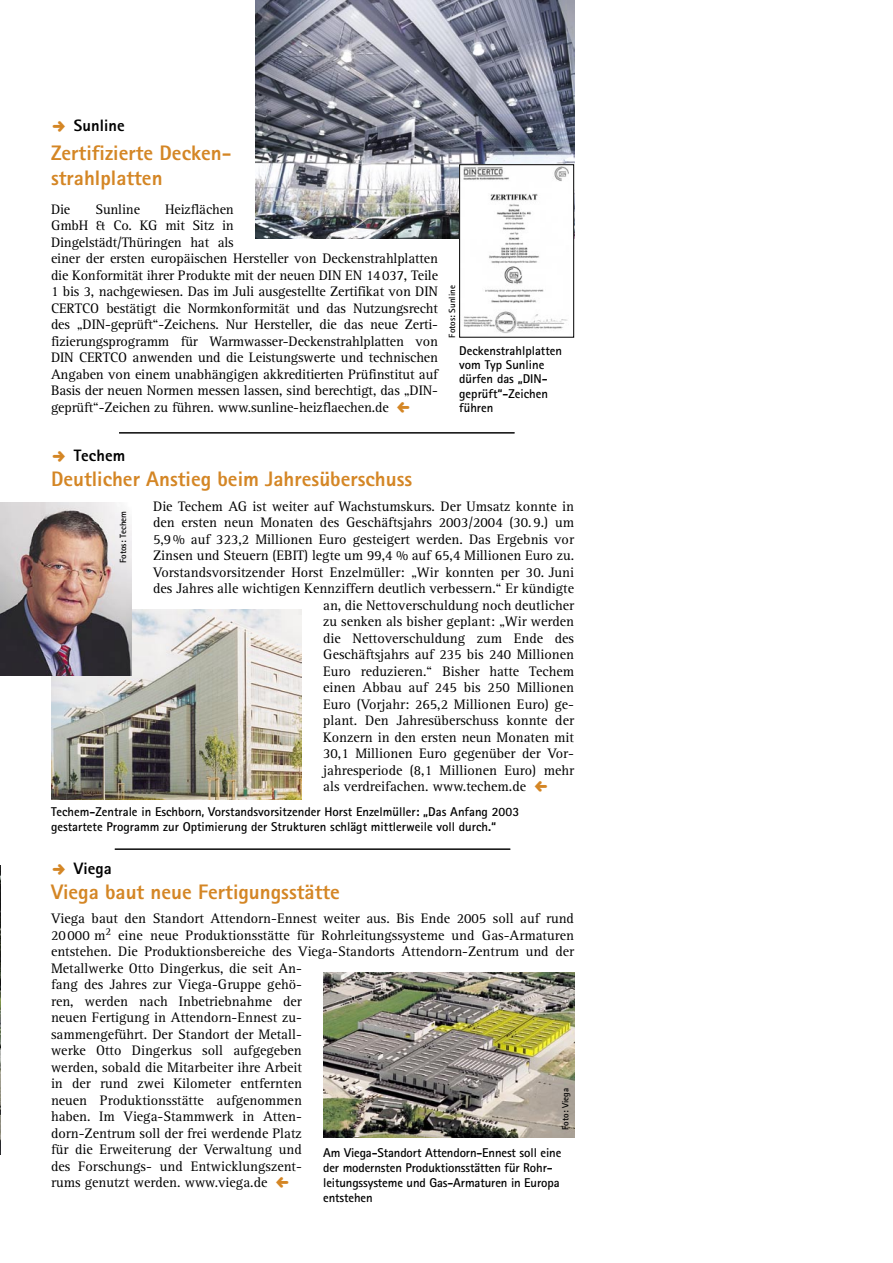
<style>
.page{position:relative;width:893px;height:1263px;background:#fff}
.page>*{position:absolute;margin:0;border:0;box-sizing:border-box;transform-origin:0 0}
.T05b_Über_4sp{font:800 21px/24.8px "Rotis Sans Serif";color:#d48625}
.T05a_Dach_4sp{font:800 16.5px "Rotis Sans Serif";letter-spacing:.005em;color:#000}
.T01b_Grund_n_ZÜ{font:14.25px/16.5px "Rotis Serif";color:#000}
.T02_BU_Autor{font:700 12.75px/14.2px "Rotis Sans Serif";color:#000}
.T07a_Foto{font:700 9px "Rotis Sans Serif";color:#000}
</style>
<div class="page">
<hr style="left:119px;top:432px;width:395px;height:1px;background:#000">
<hr style="left:115px;top:849px;width:395px;height:1px;background:#000">
<img style="left:0;top:866px;width:1px;height:288px">
<img style="left:323px;top:973px;width:251px;height:165px">
<img style="left:255px;top:0;width:319px;height:239px">
<img style="left:461px;top:166px;width:111px;height:167px">
<div style="left:459px;top:164px;width:115px;height:174px;border:1px solid #000"></div>
<img style="left:51px;top:610px;width:251px;height:190px">
<img style="left:0;top:503px;width:132px;height:173px">
<p class="T05a_Dach_4sp" style="left:74px;top:115px;width:52px">Sunline</p>
<p class="T05b_Über_4sp" style="left:51px;top:140px;width:182px">Zertifizierte Decken&shy;strahlplatten</p>
<p class="T01b_Grund_n_ZÜ" style="left:51px;top:201px;width:21px">Die</p>
<p class="T01b_Grund_n_ZÜ" style="left:95px;top:201px;width:46px">Sunline</p>
<p class="T01b_Grund_n_ZÜ" style="left:51px;top:201px;width:388px;text-indent:114px">Heizflächen<br>GmbH &amp; Co. KG mit Sitz in<br>Dingelstädt/Thüringen hat als<br>einer der ersten europäischen Hersteller von Deckenstrahlplatten die Konformität ihrer Produkte mit der neuen DIN EN 14 037, Teile 1 bis 3, nachgewiesen. Das im Juli ausgestellte Zertifikat von DIN CERTCO bestätigt die Normkonformität und das Nutzungsrecht des „DIN-geprüft“-Zeichens. Nur Hersteller, die das neue Zerti&shy;fizierungsprogramm für Warmwasser-Deckenstrahlplatten von DIN CERTCO anwenden und die Leistungswerte und technischen Angaben von einem unabhängigen akkreditierten Prüfinstitut auf Basis der neuen Normen messen lassen, sind berechtigt, das „DIN&shy;geprüft“-Zeichen zu führen. www.sunline-heizflaechen.de</p>
<p class="T07a_Foto" style="left:446px;top:338px;width:54px;rotate:-90deg">Fotos: Sunline</p>
<p class="T02_BU_Autor" style="left:459px;top:343px;width:104px">Deckenstrahlplatten vom Typ Sunline dürfen das „DIN&shy;geprüft“-Zeichen führen</p>
<p class="T05a_Dach_4sp" style="left:74px;top:445px;width:53px">Techem</p>
<p class="T05b_Über_4sp" style="left:51px;top:466px;width:363px">Deutlicher Anstieg beim Jahresüberschuss</p>
<p class="T01b_Grund_n_ZÜ" style="left:153px;top:498px;width:422px">Die Techem AG ist weiter auf Wachstumskurs. Der Umsatz konnte in</p>
<p class="T01b_Grund_n_ZÜ" style="left:153px;top:515px;width:422px">den ersten neun Monaten des Geschäftsjahrs 2003/2004 (30. 9.) um</p>
<p class="T01b_Grund_n_ZÜ" style="left:153px;top:531px;width:422px">5,9 % auf 323,2 Millionen Euro gesteigert werden. Das Ergebnis vor</p>
<p class="T01b_Grund_n_ZÜ" style="left:153px;top:548px;width:423px">Zinsen und Steuern (EBIT) legte um 99,4 % auf 65,4 Millionen Euro zu.</p>
<p class="T01b_Grund_n_ZÜ" style="left:153px;top:564px;width:422px">Vorstandsvorsitzender Horst Enzelmüller: „Wir konnten per 30. Juni</p>
<p class="T01b_Grund_n_ZÜ" style="left:153px;top:581px;width:422px">des Jahres alle wichtigen Kennziffern deutlich verbessern.“ Er kündigte</p>
<p class="T01b_Grund_n_ZÜ" style="left:323px;top:597px;width:252px">an, die Nettoverschuldung noch deutlicher</p>
<p class="T01b_Grund_n_ZÜ" style="left:323px;top:614px;width:252px">zu senken als bisher geplant: „Wir werden</p>
<p class="T01b_Grund_n_ZÜ" style="left:323px;top:630px;width:252px">die Nettoverschuldung zum Ende des</p>
<p class="T01b_Grund_n_ZÜ" style="left:323px;top:647px;width:252px">Geschäftsjahrs auf 235 bis 240 Millionen</p>
<p class="T01b_Grund_n_ZÜ" style="left:323px;top:663px;width:252px">Euro reduzieren.“ Bisher hatte Techem</p>
<p class="T01b_Grund_n_ZÜ" style="left:323px;top:680px;width:252px">einen Abbau auf 245 bis 250 Millionen</p>
<p class="T01b_Grund_n_ZÜ" style="left:323px;top:696px;width:252px">Euro (Vorjahr: 265,2 Millionen Euro) ge-</p>
<p class="T01b_Grund_n_ZÜ" style="left:323px;top:713px;width:252px">plant. Den Jahresüberschuss konnte der</p>
<p class="T01b_Grund_n_ZÜ" style="left:323px;top:729px;width:252px">Konzern in den ersten neun Monaten mit</p>
<p class="T01b_Grund_n_ZÜ" style="left:323px;top:746px;width:252px">30,1 Millionen Euro gegenüber der Vor-</p>
<p class="T01b_Grund_n_ZÜ" style="left:323px;top:762px;width:252px">jahresperiode (8,1 Millionen Euro) mehr</p>
<p class="T01b_Grund_n_ZÜ" style="left:323px;top:779px;width:204px">als verdreifachen. www.techem.de</p>
<p class="T07a_Foto" style="left:117px;top:563px;width:54px;rotate:-90deg">Fotos: Techem</p>
<p class="T02_BU_Autor" style="left:51px;top:804px;width:470px;line-height:15px">Techem-Zentrale in Eschborn, Vorstandsvorsitzender Horst Enzelmüller: „Das Anfang 2003 gestartete Programm zur Optimierung der Strukturen schlägt mittlerweile voll durch.“</p>
<p class="T05a_Dach_4sp" style="left:74px;top:858px;width:39px">Viega</p>
<p class="T05b_Über_4sp" style="left:51px;top:879px;width:290px">Viega baut neue Fertigungsstätte</p>
<p class="T01b_Grund_n_ZÜ" style="left:51px;top:911px;width:525px">Viega baut den Standort Attendorn-Ennest weiter aus. Bis Ende 2005 soll auf rund 20 000 m<sup>2</sup> eine neue Produktionsstätte für Rohrleitungssysteme und Gas-Armaturen entstehen. Die Produktionsbereiche des Viega-Standorts Attendorn-Zentrum und der Metallwerke Otto Dingerkus, die seit An-<br>fang des Jahres zur Viega-Gruppe gehö-<br>ren, werden nach Inbetriebnahme der<br>neuen Fertigung in Attendorn-Ennest zu-<br>sammengeführt. Der Standort der Metall-<br>werke Otto Dingerkus soll aufgegeben<br>werden, sobald die Mitarbeiter ihre Arbeit<br>in der rund zwei Kilometer entfernten<br>neuen Produktionsstätte aufgenommen<br>haben. Im Viega-Stammwerk in Atten-<br>dorn-Zentrum soll der frei werdende Platz<br>für die Erweiterung der Verwaltung und<br>des Forschungs- und Entwicklungszent-<br>rums genutzt werden. www.viega.de</p>
<p class="T07a_Foto" style="left:560px;top:1130px;width:43px;rotate:-90deg">Foto: Viega</p>
<p class="T02_BU_Autor" style="left:323px;top:1145px;width:240px;line-height:15px">Am Viega-Standort Attendorn-Ennest soll eine der modernsten Produktionsstätten für Rohr&shy;leitungssysteme und Gas-Armaturen in Europa entstehen</p>
</div>
